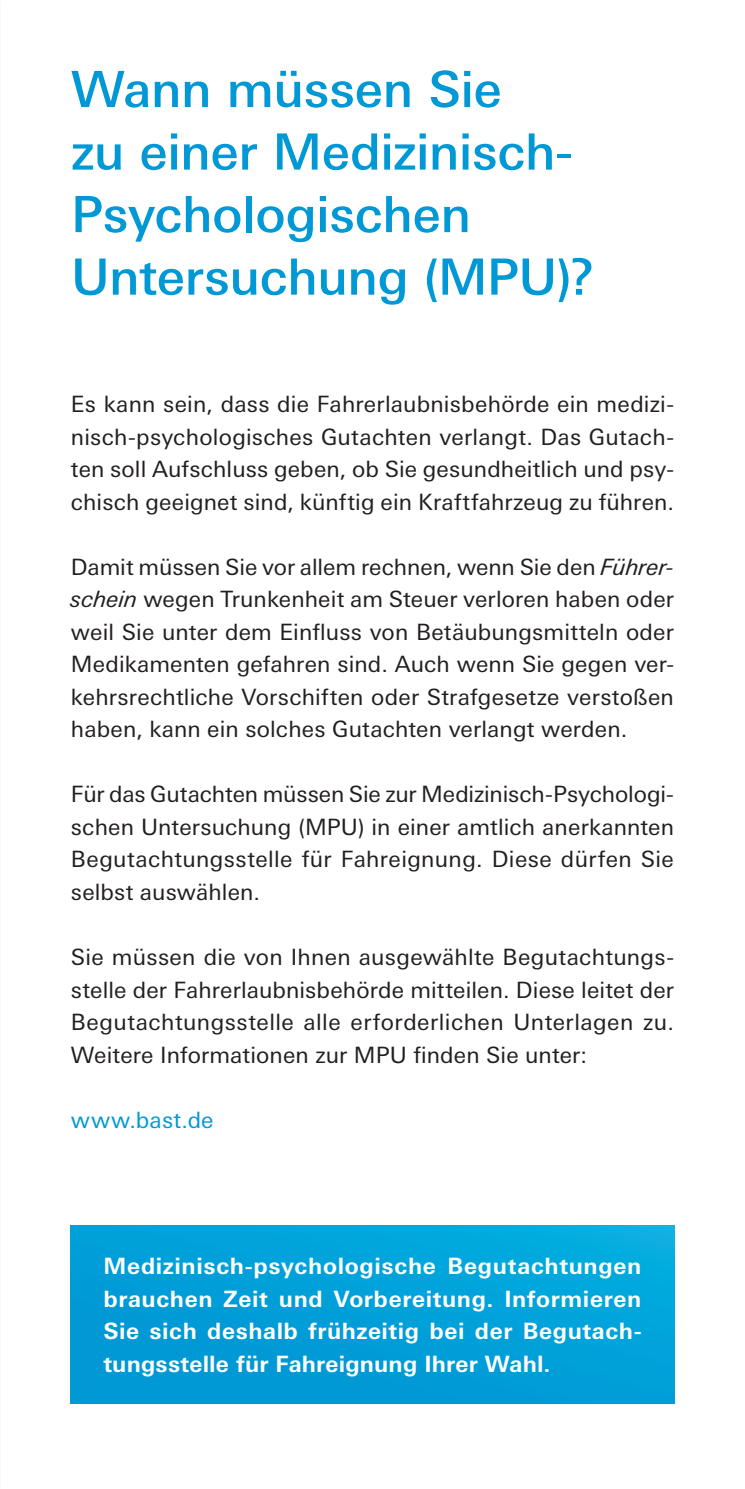
<style>
.page{position:relative;width:745px;height:1489px;background:#fff}
.page>*{position:absolute;margin:0;border:0;box-sizing:border-box;transform-origin:0 0}
.t1{font:500 50px/62.5px "Univers Next Pro";letter-spacing:-.01em;color:#0099d5}
.t2{font:22.5px/32.5px "Univers Next Pro";letter-spacing:.01em;color:#231f20;text-align:justify}
.t3{font:700 22.5px/32.5px "Univers Next Pro";letter-spacing:.01em;color:#fff;text-align:justify}
.t4{font:22.5px "Univers Next Pro";letter-spacing:.01em;color:#0099d5}
.s1{font-style:italic}
</style>
<div class="page">
<div style="left:71px;top:1225px;width:602px;height:178px;background:#009fd9"></div>
<h1 class="t1" style="left:71px;top:58px;width:525px">Wann müssen Sie<br>zu einer Medizinisch-<br>Psychologischen<br>Untersuchung (MPU)?</h1>
<p class="t2" style="left:71px;top:388px;width:604px">Es kann sein, dass die Fahrerlaubnisbehörde ein medizi&shy;nisch-psychologisches Gutachten verlangt. Das Gutach&shy;ten soll Aufschluss geben, ob Sie gesundheitlich und psy&shy;chisch geeignet sind, künftig ein Kraftfahrzeug zu führen.</p>
<p class="t2" style="left:71px;top:550px;width:604px">Damit müssen Sie vor allem rechnen, wenn Sie den <span class="s1">Führer&shy;schein</span> wegen Trunkenheit am Steuer verloren haben oder weil Sie unter dem Einfluss von Betäubungsmitteln oder Medikamenten gefahren sind. Auch wenn Sie gegen ver&shy;kehrsrechtliche Vorschiften oder Strafgesetze verstoßen haben, kann ein solches Gutachten verlangt werden.</p>
<p class="t2" style="left:71px;top:778px;width:604px">Für das Gutachten müssen Sie zur Medizinisch-Psychologi&shy;schen Untersuchung (MPU) in einer amtlich anerkannten Begutachtungsstelle für Fahreignung. Diese dürfen Sie selbst auswählen.</p>
<p class="t2" style="left:71px;top:940px;width:604px">Sie müssen die von Ihnen ausgewählte Begutachtungs&shy;stelle der Fahrerlaubnisbehörde mitteilen. Diese leitet der Begutachtungsstelle alle erforderlichen Unterlagen zu.<br>Weitere Informationen zur MPU finden Sie unter:</p>
<p class="t4" style="left:71px;top:1106px;width:144px">www.bast.de</p>
<p class="t3" style="left:103px;top:1249px;width:539px">Medizinisch-psychologische Begutachtungen brauchen Zeit und Vorbereitung. Informieren Sie sich deshalb frühzeitig bei der Begutach&shy;tungsstelle für Fahreignung Ihrer Wahl.</p>
</div>
